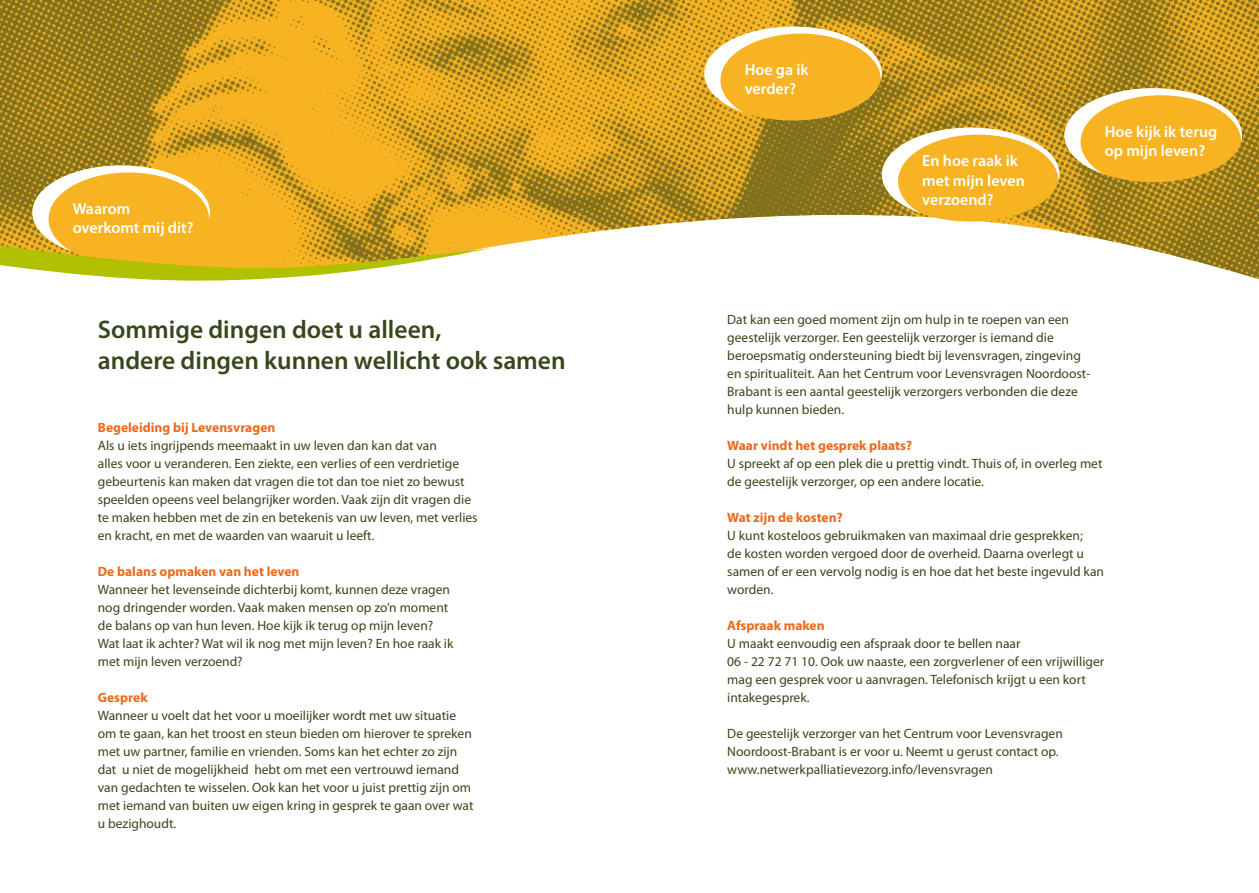
<style>
.page{position:relative;width:1259px;height:893px;background:#fff}
.page>*{position:absolute;margin:0;border:0;box-sizing:border-box;transform-origin:0 0}
.t1{font:600 25.5px/30.6px "Myriad Pro";color:#38471b}
.t2{font:600 15.9px/19.2px "Myriad Pro";color:#fff}
.t3{font:13.5px/18px "Myriad Pro";color:#38471b}
.t4{font:700 13.5px "Myriad Pro";color:#eb691c}
</style>
<div class="page">
<img style="left:0;top:0;width:1259px;height:280px">
<svg style="left:0;top:165px;width:491px;height:116px;background:#e1b438"></svg>
<div style="left:882px;top:128px;width:177px;height:94px;background:#f8b322;border-radius:50%"></div>
<svg style="left:704px;top:27px;width:538px;height:186px;background:#c89d2e"></svg>
<p class="t2" style="left:73px;top:199px;width:122px">Waarom overkomt mij dit?</p>
<h1 class="t1" style="left:98px;top:315px;width:469px">Sommige dingen doet u alleen,<br>andere dingen kunnen wellicht ook samen</h1>
<p class="t4" style="left:98px;top:420px;width:179px">Begeleiding bij Levensvragen</p>
<p class="t3" style="left:98px;top:437px;width:381px">Als u iets ingrijpends meemaakt in uw leven dan kan dat van<br>alles voor u veranderen. Een ziekte, een verlies of een verdrietige gebeurtenis kan maken dat vragen die tot dan toe niet zo bewust speelden opeens veel belangrijker worden. Vaak zijn dit vragen die te maken hebben met de zin en betekenis van uw leven, met verlies en kracht, en met de waarden van waaruit u leeft.</p>
<p class="t4" style="left:98px;top:564px;width:203px">De balans opmaken van het leven</p>
<p class="t3" style="left:98px;top:581px;width:357px">Wanneer het levenseinde dichterbij komt, kunnen deze vragen nog dringender worden. Vaak maken mensen op zo’n moment de balans op van hun leven. Hoe kijk ik terug op mijn leven?<br>Wat laat ik achter? Wat wil ik nog met mijn leven? En hoe raak ik met mijn leven verzoend?</p>
<p class="t4" style="left:98px;top:690px;width:51px">Gesprek</p>
<p class="t3" style="left:98px;top:707px;width:377px">Wanneer u voelt dat het voor u moeilijker wordt met uw situatie om te gaan, kan het troost en steun bieden om hierover te spreken met uw partner, familie en vrienden. Soms kan het echter zo zijn dat u niet de mogelijkheid hebt om met een vertrouwd iemand van gedachten te wisselen. Ook kan het voor u juist prettig zijn om met iemand van buiten uw eigen kring in gesprek te gaan over wat u bezighoudt.</p>
<p class="t2" style="left:744px;top:61px;width:65px">Hoe ga ik verder?</p>
<p class="t2" style="left:922px;top:152px;width:104px">En hoe raak ik met mijn leven verzoend?</p>
<p class="t2" style="left:1104px;top:122px;width:114px">Hoe kijk ik terug op mijn leven?</p>
<p class="t3" style="left:727px;top:311px;width:364px">Dat kan een goed moment zijn om hulp in te roepen van een geestelijk verzorger. Een geestelijk verzorger is iemand die beroepsmatig ondersteuning biedt bij levensvragen, zingeving en spiritualiteit. Aan het Centrum voor Levensvragen Noordoost-Brabant is een aantal geestelijk verzorgers verbonden die deze hulp kunnen bieden.</p>
<p class="t4" style="left:727px;top:438px;width:186px">Waar vindt het gesprek plaats?</p>
<p class="t3" style="left:727px;top:455px;width:377px">U spreekt af op een plek die u prettig vindt. Thuis of, in overleg met de geestelijk verzorger, op een andere locatie.</p>
<p class="t4" style="left:727px;top:510px;width:117px">Wat zijn de kosten?</p>
<p class="t3" style="left:727px;top:527px;width:378px">U kunt kosteloos gebruikmaken van maximaal drie gesprekken;<br>de kosten worden vergoed door de overheid. Daarna overlegt u samen of er een vervolg nodig is en hoe dat het beste ingevuld kan worden.</p>
<p class="t4" style="left:727px;top:618px;width:99px">Afspraak maken</p>
<p class="t3" style="left:727px;top:635px;width:378px">U maakt eenvoudig een afspraak door te bellen naar<br>06 - 22 72 71 10. Ook uw naaste, een zorgverlener of een vrijwilliger mag een gesprek voor u aanvragen. Telefonisch krijgt u een kort intakegesprek.</p>
<p class="t3" style="left:727px;top:725px;width:337px">De geestelijk verzorger van het Centrum voor Levensvragen<br>Noordoost-Brabant is er voor u. Neemt u gerust contact op. www.netwerkpalliatievezorg.info/levensvragen</p>
</div>
